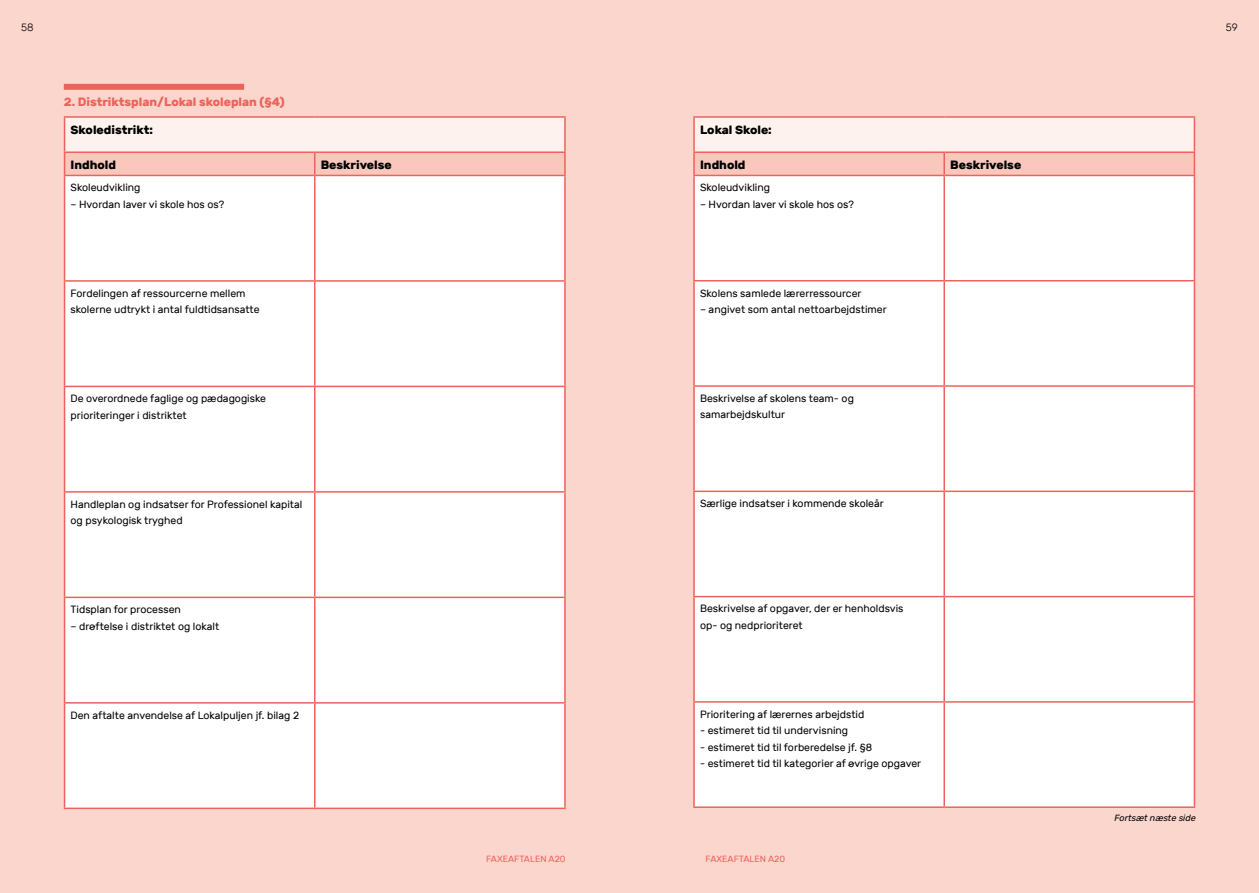
<style>
.page{position:relative;width:1259px;height:893px;background:#fbd6cd}
.page>*{position:absolute;margin:0;border:0;box-sizing:border-box;transform-origin:0 0}
.t1{font:700 12px "Rubik";color:#000}
.t2{font:700 12px "Rubik";color:#ec635c}
.t3{font:10.5px/16.5px "Rubik";color:#000}
.t4{font:300 10.5px "Rubik";color:#000}
.t5{font:9px "Rubik";color:#ec635c}
.t6{font:italic 9px "Rubik";color:#000}
</style>
<div class="page">
<div style="left:64px;top:84px;width:180px;height:6px;background:#ec635c"></div>
<div style="left:65px;top:117px;width:500px;height:35px;background:#fef2ef"></div>
<div style="left:65px;top:176px;width:499px;height:632px;background:#fff"></div>
<hr style="left:64px;top:118px;width:1px;height:33px;background:#ec635c">
<hr style="left:64px;top:116px;width:251px;height:2px;background:#ec635c">
<hr style="left:315px;top:116px;width:251px;height:2px;background:#ec635c">
<hr style="left:564px;top:118px;width:2px;height:33px;background:#ec635c">
<hr style="left:64px;top:151px;width:251px;height:2px;background:#ec635c">
<svg style="left:64px;top:152px;width:500px;height:23px;background:#f8c3b8"></svg>
<hr style="left:315px;top:151px;width:251px;height:2px;background:#ec635c">
<hr style="left:564px;top:153px;width:2px;height:22px;background:#ec635c">
<hr style="left:64px;top:176px;width:1px;height:104px;background:#ec635c">
<hr style="left:64px;top:175px;width:251px;height:1px;background:#ec635c">
<hr style="left:314px;top:176px;width:1px;height:104px;background:#ec635c">
<hr style="left:315px;top:175px;width:251px;height:1px;background:#ec635c">
<hr style="left:564px;top:176px;width:2px;height:104px;background:#ec635c">
<hr style="left:64px;top:282px;width:1px;height:104px;background:#ec635c">
<hr style="left:64px;top:280px;width:251px;height:2px;background:#ec635c">
<hr style="left:314px;top:282px;width:1px;height:104px;background:#ec635c">
<hr style="left:315px;top:280px;width:251px;height:2px;background:#ec635c">
<hr style="left:564px;top:282px;width:2px;height:104px;background:#ec635c">
<hr style="left:64px;top:387px;width:1px;height:104px;background:#ec635c">
<hr style="left:64px;top:386px;width:251px;height:1px;background:#ec635c">
<hr style="left:314px;top:387px;width:1px;height:104px;background:#ec635c">
<hr style="left:315px;top:386px;width:251px;height:1px;background:#ec635c">
<hr style="left:564px;top:387px;width:2px;height:104px;background:#ec635c">
<hr style="left:64px;top:493px;width:1px;height:104px;background:#ec635c">
<hr style="left:64px;top:491px;width:251px;height:2px;background:#ec635c">
<hr style="left:314px;top:493px;width:1px;height:104px;background:#ec635c">
<hr style="left:315px;top:491px;width:251px;height:2px;background:#ec635c">
<hr style="left:564px;top:493px;width:2px;height:104px;background:#ec635c">
<hr style="left:64px;top:598px;width:1px;height:104px;background:#ec635c">
<hr style="left:64px;top:704px;width:1px;height:104px;background:#ec635c">
<hr style="left:64px;top:597px;width:251px;height:1px;background:#ec635c">
<hr style="left:64px;top:702px;width:251px;height:2px;background:#ec635c">
<hr style="left:64px;top:808px;width:251px;height:1px;background:#ec635c">
<hr style="left:314px;top:598px;width:1px;height:104px;background:#ec635c">
<hr style="left:314px;top:704px;width:1px;height:104px;background:#ec635c">
<hr style="left:315px;top:597px;width:251px;height:1px;background:#ec635c">
<hr style="left:564px;top:598px;width:2px;height:104px;background:#ec635c">
<hr style="left:564px;top:704px;width:2px;height:104px;background:#ec635c">
<hr style="left:315px;top:702px;width:251px;height:2px;background:#ec635c">
<hr style="left:315px;top:808px;width:251px;height:1px;background:#ec635c">
<div style="left:694px;top:117px;width:500px;height:35px;background:#fef2ef"></div>
<div style="left:695px;top:153px;width:498px;height:22px;background:#f9c7bc"></div>
<div style="left:695px;top:176px;width:498px;height:630px;background:#fff"></div>
<hr style="left:693px;top:118px;width:2px;height:33px;background:#ec635c">
<hr style="left:693px;top:116px;width:251px;height:2px;background:#ec635c">
<hr style="left:944px;top:116px;width:251px;height:2px;background:#ec635c">
<hr style="left:1193px;top:118px;width:2px;height:33px;background:#ec635c">
<hr style="left:693px;top:153px;width:2px;height:22px;background:#ec635c">
<hr style="left:693px;top:151px;width:251px;height:2px;background:#ec635c">
<hr style="left:943px;top:153px;width:2px;height:22px;background:#ec635c">
<hr style="left:944px;top:151px;width:251px;height:2px;background:#ec635c">
<hr style="left:1193px;top:153px;width:2px;height:22px;background:#ec635c">
<hr style="left:693px;top:176px;width:2px;height:104px;background:#ec635c">
<hr style="left:693px;top:175px;width:251px;height:1px;background:#ec635c">
<hr style="left:943px;top:176px;width:2px;height:104px;background:#ec635c">
<hr style="left:944px;top:175px;width:251px;height:1px;background:#ec635c">
<hr style="left:1193px;top:176px;width:2px;height:104px;background:#ec635c">
<hr style="left:693px;top:281px;width:2px;height:104px;background:#ec635c">
<hr style="left:693px;top:280px;width:251px;height:1px;background:#ec635c">
<hr style="left:943px;top:281px;width:2px;height:104px;background:#ec635c">
<hr style="left:944px;top:280px;width:251px;height:1px;background:#ec635c">
<hr style="left:1193px;top:281px;width:2px;height:104px;background:#ec635c">
<hr style="left:693px;top:387px;width:2px;height:104px;background:#ec635c">
<hr style="left:693px;top:385px;width:251px;height:2px;background:#ec635c">
<hr style="left:943px;top:387px;width:2px;height:104px;background:#ec635c">
<hr style="left:944px;top:385px;width:251px;height:2px;background:#ec635c">
<hr style="left:1193px;top:387px;width:2px;height:104px;background:#ec635c">
<hr style="left:693px;top:492px;width:2px;height:104px;background:#ec635c">
<hr style="left:693px;top:491px;width:251px;height:1px;background:#ec635c">
<hr style="left:943px;top:492px;width:2px;height:104px;background:#ec635c">
<hr style="left:944px;top:491px;width:251px;height:1px;background:#ec635c">
<hr style="left:1193px;top:492px;width:2px;height:104px;background:#ec635c">
<hr style="left:693px;top:597px;width:2px;height:104px;background:#ec635c">
<hr style="left:693px;top:703px;width:2px;height:103px;background:#ec635c">
<hr style="left:693px;top:596px;width:251px;height:1px;background:#ec635c">
<hr style="left:693px;top:701px;width:251px;height:2px;background:#ec635c">
<hr style="left:693px;top:806px;width:251px;height:2px;background:#ec635c">
<hr style="left:943px;top:597px;width:2px;height:104px;background:#ec635c">
<hr style="left:943px;top:703px;width:2px;height:103px;background:#ec635c">
<hr style="left:944px;top:596px;width:251px;height:1px;background:#ec635c">
<hr style="left:1193px;top:597px;width:2px;height:104px;background:#ec635c">
<hr style="left:1193px;top:703px;width:2px;height:103px;background:#ec635c">
<hr style="left:944px;top:701px;width:251px;height:2px;background:#ec635c">
<hr style="left:944px;top:806px;width:251px;height:2px;background:#ec635c">
<p class="t4" style="left:21px;top:22px;width:14px">58</p>
<p class="t2" style="left:64px;top:95px;width:223px">2. Distriktsplan/Lokal skoleplan (§4)</p>
<p class="t1" style="left:71px;top:123px;width:84px">Skoledistrikt:</p>
<p class="t1" style="left:71px;top:158px;width:47px">Indhold</p>
<p class="t1" style="left:321px;top:158px;width:73px">Beskrivelse</p>
<p class="t3" style="left:71px;top:180px;width:72px">Skoleudvikling</p>
<p class="t3" style="left:71px;top:196px;width:155px">– Hvordan laver vi skole hos os?</p>
<p class="t3" style="left:71px;top:285px;width:191px">Fordelingen af ressourcerne mellem skolerne udtrykt i antal fuldtidsansatte</p>
<p class="t3" style="left:71px;top:391px;width:197px">De overordnede faglige og pædagogiske prioriteringer i distriktet</p>
<p class="t3" style="left:71px;top:496px;width:233px">Handleplan og indsatser for Professionel kapital og psykologisk tryghed</p>
<p class="t3" style="left:71px;top:601px;width:112px">Tidsplan for processen</p>
<p class="t3" style="left:71px;top:618px;width:150px">– drøftelse i distriktet og lokalt</p>
<p class="t3" style="left:71px;top:707px;width:230px">Den aftalte anvendelse af Lokalpuljen jf. bilag 2</p>
<p class="t5" style="left:486px;top:854px;width:81px">FAXEAFTALEN A20</p>
<p class="t1" style="left:700px;top:123px;width:73px">Lokal Skole:</p>
<p class="t1" style="left:700px;top:158px;width:47px">Indhold</p>
<p class="t1" style="left:950px;top:158px;width:73px">Beskrivelse</p>
<p class="t3" style="left:700px;top:180px;width:72px">Skoleudvikling</p>
<p class="t3" style="left:700px;top:196px;width:155px">– Hvordan laver vi skole hos os?</p>
<p class="t3" style="left:700px;top:285px;width:163px">Skolens samlede lærerressourcer</p>
<p class="t3" style="left:700px;top:301px;width:188px">– angivet som antal nettoarbejdstimer</p>
<p class="t3" style="left:700px;top:390px;width:155px">Beskrivelse af skolens team- og samarbejdskultur</p>
<p class="t3" style="left:700px;top:495px;width:185px">Særlige indsatser i kommende skoleår</p>
<p class="t3" style="left:700px;top:601px;width:205px">Beskrivelse af opgaver, der er henholdsvis op- og nedprioriteret</p>
<p class="t3" style="left:700px;top:706px;width:166px">Prioritering af lærernes arbejdstid</p>
<p class="t3" style="left:700px;top:722px;width:150px">- estimeret tid til undervisning</p>
<p class="t3" style="left:700px;top:739px;width:173px">- estimeret tid til forberedelse jf. §8</p>
<p class="t3" style="left:700px;top:755px;width:223px">- estimeret tid til kategorier af øvrige opgaver</p>
<p class="t5" style="left:705px;top:854px;width:81px">FAXEAFTALEN A20</p>
<p class="t4" style="left:1225px;top:22px;width:14px">59</p>
<p class="t6" style="left:1114px;top:813px;width:83px">Fortsæt næste side</p>
</div>
